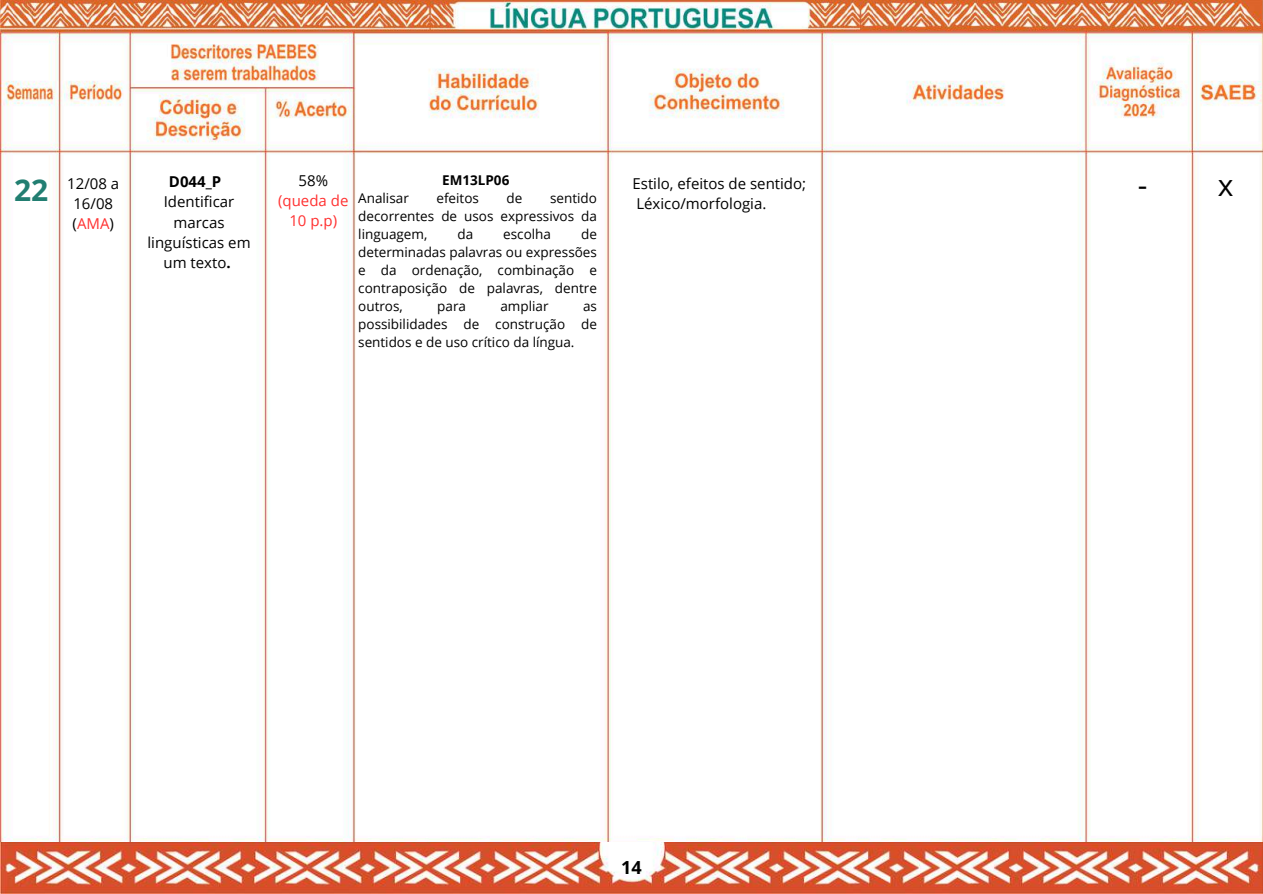
<style>
.page{position:relative;width:1263px;height:894px;background:#fff}
.page>*{position:absolute;margin:0;border:0;box-sizing:border-box;transform-origin:0 0}
.t1{font:30px "Open Sans";color:#000}
.t2{font:700 18px "Open Sans";color:#000}
.t3{font:15px/20.2px "Open Sans";color:#000}
.t4{font:15px/20.2px "Open Sans";color:#ff3131;text-align:center}
.t5{font:700 15px "Open Sans";color:#000}
.t6{font:13.5px/18px "Open Sans";color:#000;text-align:justify}
.t7{font:700 13.5px "Open Sans";color:#000}
.s1{font-weight:700;font-size:30px;color:#227e71}
.s2{color:#ff3131}
.s3{font-weight:700}
</style>
<div class="page">
<img style="left:0;top:641px;width:1263px;height:252px">
<img style="left:0;top:0;width:1263px;height:641px">
<p class="t3" style="left:73px;top:173px;width:48px;text-indent:-59px"><span class="s1">22</span> 12/08 a<br>16/08 (<span class="s2">AMA</span>)</p>
<p class="t5" style="left:169px;top:171px;width:54px">D044_P</p>
<p class="t3" style="left:148px;top:191px;width:105px;text-align:center">Identificar marcas linguísticas em um texto<span class="s3">.</span></p>
<p class="t3" style="left:299px;top:170px;width:31px">58%</p>
<p class="t4" style="left:278px;top:190px;width:72px">(queda de<br>10 p.p)</p>
<p class="t7" style="left:442px;top:170px;width:69px">EM13LP06</p>
<p class="t6" style="left:358px;top:189px;width:52px">Analisar</p>
<p class="t6" style="left:436px;top:189px;width:44px">efeitos</p>
<p class="t6" style="left:507px;top:189px;width:17px">de</p>
<p class="t6" style="left:358px;top:189px;width:240px;text-indent:192px">sentido decorrentes de usos expressivos da linguagem,</p>
<p class="t6" style="left:358px;top:225px;width:240px;text-indent:223px">de determinadas palavras ou expressões e da ordenação, combinação e contraposição de palavras, dentre outros,</p>
<p class="t6" style="left:457px;top:225px;width:17px">da</p>
<p class="t6" style="left:503px;top:225px;width:49px">escolha</p>
<p class="t6" style="left:437px;top:297px;width:30px">para</p>
<p class="t6" style="left:500px;top:297px;width:50px">ampliar</p>
<p class="t6" style="left:358px;top:297px;width:240px;text-indent:225px">as possibilidades de construção de sentidos e de uso crítico da língua.</p>
<p class="t3" style="left:632px;top:173px;width:175px">Estilo, efeitos de sentido;<br>Léxico/morfologia.</p>
<h1 class="t1" style="left:1138px;top:164px;width:97px">- x</h1>
<h2 class="t2" style="left:621px;top:854px;width:22px">14</h2>
</div>
